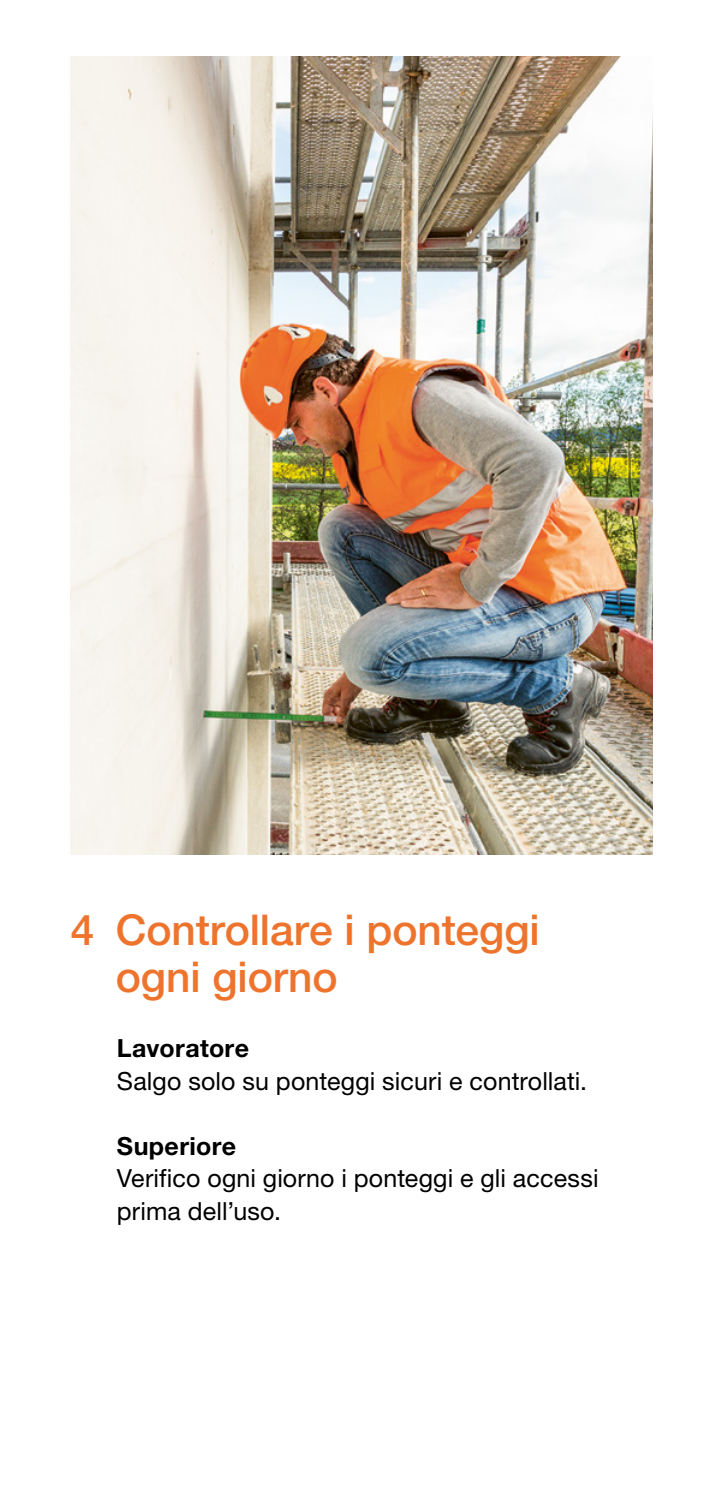
<style>
.page{position:relative;width:723px;height:1489px;background:#fff}
.page>*{position:absolute;margin:0;border:0;box-sizing:border-box;transform-origin:0 0}
.t1{font:500 42.5px/47.5px "Helvetica Neue LT Std";color:#ee742d}
.t2{font:25px/32.5px "Helvetica Neue LT Std";letter-spacing:.005em;color:#000}
.t3{font:700 25px "Helvetica Neue LT Std";letter-spacing:.015em;color:#000}
</style>
<div class="page">
<img style="left:71px;top:57px;width:581px;height:797px">
<h1 class="t1" style="left:116px;top:905px;width:426px;text-indent:-45px">4 Controllare i ponteggi ogni giorno</h1>
<p class="t3" style="left:117px;top:1032px;width:134px">Lavoratore</p>
<p class="t2" style="left:117px;top:1064px;width:472px">Salgo solo su ponteggi sicuri e controllati.</p>
<p class="t3" style="left:117px;top:1130px;width:121px">Superiore</p>
<p class="t2" style="left:117px;top:1161px;width:483px">Verifico ogni giorno i ponteggi e gli accessi prima dell’uso.</p>
</div>
